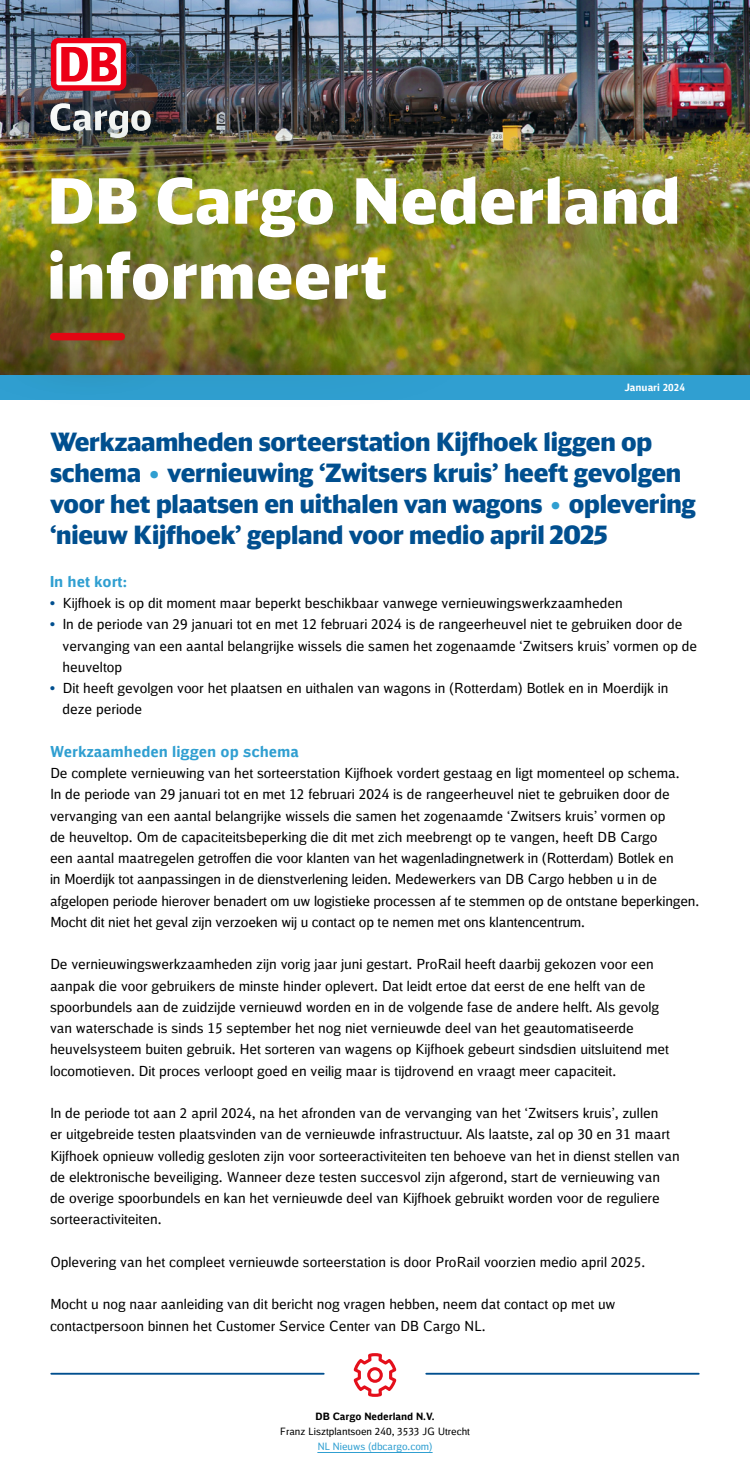
<style>
.page{position:relative;width:750px;height:1475px;background:#fff}
.page>*{position:absolute;margin:0;border:0;box-sizing:border-box;transform-origin:0 0}
.t1{font:900 62.5px/75px "DB Head";letter-spacing:.015em;color:#fff}
.t2{font:900 25px/31.2px "DB Head";letter-spacing:-.01em;color:#004f8f}
.t3{font:700 15px "DB Office";color:#309fd1}
.t4{font:13.75px/21.2px "DB Office";color:#000}
.t5{font:10px "DB Office";color:#000}
.t6{font:10px "DB Office";color:#309fd1}
.t7{font:700 10px "DB Office";color:#000}
.t8{font:700 10px "DB Office";color:#fff}
.s1{color:#309fd1}
.s2{color:#004f8f}
</style>
<div class="page">
<img style="left:261px;top:0;width:489px;height:62px">
<div style="left:0;top:0;width:261px;height:250px;background:#002d5f;opacity:.5"></div>
<svg style="left:51px;top:38px;width:75px;height:24px"></svg>
<svg style="left:354px;top:1353px;width:42px;height:44px"></svg>
<hr style="left:51px;top:1373px;width:273px;height:2px;background:#004f8f">
<hr style="left:426px;top:1373px;width:273px;height:2px;background:#004f8f">
<hr style="left:317px;top:1452px;width:116px;height:1px;background:#309fd1">
<div style="left:0;top:62px;width:750px;height:354px;background:#154a25;opacity:.4"></div>
<div style="left:0;top:274px;width:179px;height:125px;background:#154a25;opacity:.5"></div>
<div style="left:50px;top:333px;width:75px;height:7px;background:#e30613;border-radius:4px"></div>
<h1 class="t1" style="left:48px;top:162px;width:634px">DB Cargo Nederland informeert</h1>
<p class="t8" style="left:624px;top:381px;width:62px">Januari 2024</p>
<h2 class="t2" style="left:50px;top:425px;width:647px">Werkzaamheden sorteerstation Kijfhoek liggen op schema <span class="s1">•</span> vernieuwing ‘Zwitsers kruis’ heeft gevolgen voor het plaatsen en uithalen van wagons <span class="s1">•</span> oplevering ‘nieuw Kijfhoek’ gepland voor medio april 2025</h2>
<p class="t3" style="left:50px;top:572px;width:79px">In het kort:</p>
<p class="t4" style="left:50px;top:592px;width:574px"><span class="s2">•</span> Kijfhoek is op dit moment maar beperkt beschikbaar vanwege vernieuwingswerkzaamheden</p>
<p class="t4" style="left:62px;top:614px;width:636px;text-indent:-12px"><span class="s2">•</span> In de periode van 29 januari tot en met 12 februari 2024 is de rangeerheuvel niet te gebruiken door de vervanging van een aantal belangrijke wissels die samen het zogenaamde ‘Zwitsers kruis’ vormen op de heuveltop</p>
<p class="t4" style="left:62px;top:677px;width:608px;text-indent:-12px"><span class="s2">•</span> Dit heeft gevolgen voor het plaatsen en uithalen van wagons in (Rotterdam) Botlek en in Moerdijk in deze periode</p>
<p class="t3" style="left:50px;top:742px;width:250px">Werkzaamheden liggen op schema</p>
<p class="t4" style="left:50px;top:762px;width:651px">De complete vernieuwing van het sorteerstation Kijfhoek vordert gestaag en ligt momenteel op schema.<br>In de periode van 29 januari tot en met 12 februari 2024 is de rangeerheuvel niet te gebruiken door de vervanging van een aantal belangrijke wissels die samen het zogenaamde ‘Zwitsers kruis’ vormen op<br>de heuveltop. Om de capaciteitsbeperking die dit met zich meebrengt op te vangen, heeft DB Cargo<br>een aantal maatregelen getroffen die voor klanten van het wagenladingnetwerk in (Rotterdam) Botlek en<br>in Moerdijk tot aanpassingen in de dienstverlening leiden. Medewerkers van DB Cargo hebben u in de afgelopen periode hierover benadert om uw logistieke processen af te stemmen op de ontstane beperkingen.<br>Mocht dit niet het geval zijn verzoeken wij u contact op te nemen met ons klantencentrum.</p>
<p class="t4" style="left:50px;top:954px;width:621px">De vernieuwingswerkzaamheden zijn vorig jaar juni gestart. ProRail heeft daarbij gekozen voor een aanpak die voor gebruikers de minste hinder oplevert. Dat leidt ertoe dat eerst de ene helft van de spoorbundels aan de zuidzijde vernieuwd worden en in de volgende fase de andere helft. Als gevolg van waterschade is sinds 15 september het nog niet vernieuwde deel van het geautomatiseerde heuvelsysteem buiten gebruik. Het sorteren van wagens op Kijfhoek gebeurt sindsdien uitsluitend met locomotieven. Dit proces verloopt goed en veilig maar is tijdrovend en vraagt meer capaciteit.</p>
<p class="t4" style="left:50px;top:1102px;width:631px">In de periode tot aan 2 april 2024, na het afronden van de vervanging van het ‘Zwitsers kruis’, zullen<br>er uitgebreide testen plaatsvinden van de vernieuwde infrastructuur. Als laatste, zal op 30 en 31 maart Kijfhoek opnieuw volledig gesloten zijn voor sorteeractiviteiten ten behoeve van het in dienst stellen van de elektronische beveiliging. Wanneer deze testen succesvol zijn afgerond, start de vernieuwing van<br>de overige spoorbundels en kan het vernieuwde deel van Kijfhoek gebruikt worden voor de reguliere sorteeractiviteiten.</p>
<p class="t4" style="left:50px;top:1251px;width:597px">Oplevering van het compleet vernieuwde sorteerstation is door ProRail voorzien medio april 2025.</p>
<p class="t4" style="left:50px;top:1294px;width:567px">Mocht u nog naar aanleiding van dit bericht nog vragen hebben, neem dat contact op met uw contactpersoon binnen het Customer Service Center van DB Cargo NL.</p>
<p class="t7" style="left:315px;top:1410px;width:121px">DB Cargo Nederland N.V.</p>
<p class="t5" style="left:280px;top:1425px;width:192px">Franz Lisztplantsoen 240, 3533 JG Utrecht</p>
<p class="t6" style="left:317px;top:1440px;width:117px">NL Nieuws (dbcargo.com)</p>
</div>
